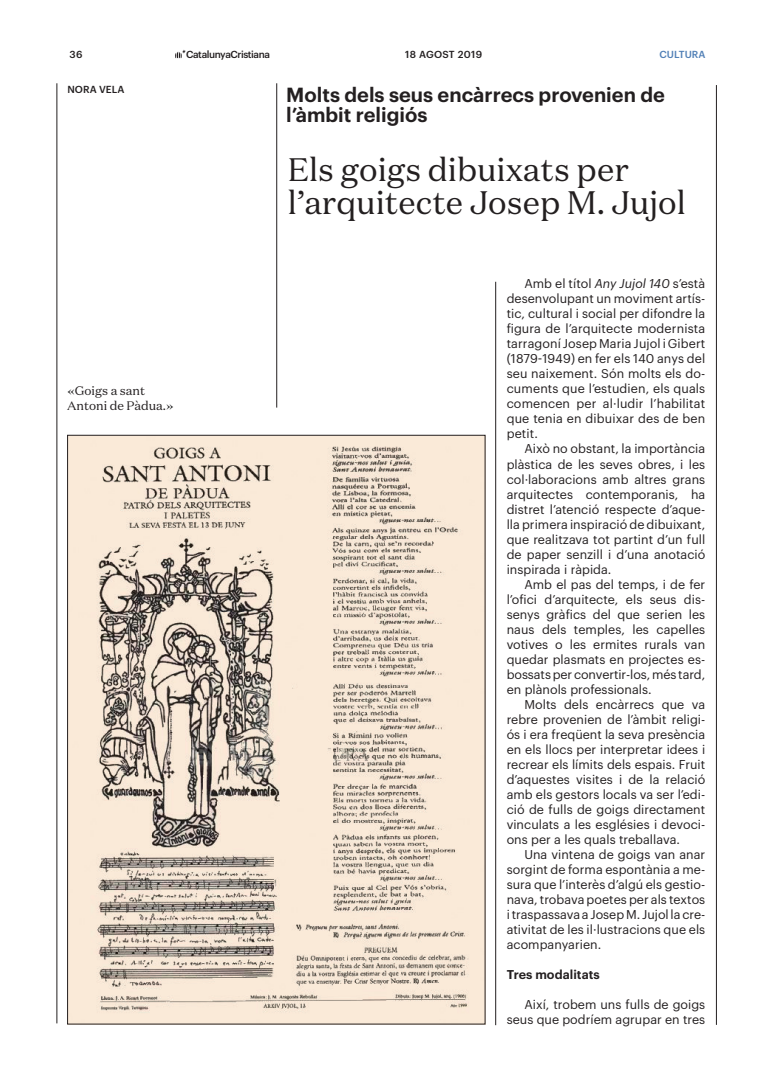
<style>
.page{position:relative;width:773px;height:1081px;background:#fff}
.page>*{position:absolute;margin:0;border:0;box-sizing:border-box;transform-origin:0 0}
.t1{font:32.5px/32.5px "Domaine Text";color:#231f20}
.t2{font:600 20px/20px "Graphik";color:#231f20}
.t3{font:12.5px/15px "Graphik";letter-spacing:.005em;color:#231f20;text-align:justify}
.t4{font:600 12.5px "Graphik";letter-spacing:.005em;color:#231f20}
.t5{font:12.38px/14.6px "Domaine Text";color:#231f20}
.t6{font:500 10px "Graphik";letter-spacing:-.035em;color:#231f20}
.t7{font:500 10px "Graphik";letter-spacing:.03em;color:#231f20}
.t8{font:500 10px "Graphik";letter-spacing:.005em;color:#5180b6}
.s1{color:#111}
.s2{font-style:italic}
</style>
<div class="page">
<svg style="left:175px;top:50px;width:11px;height:8px"></svg>
<hr style="left:57px;top:83px;width:1px;height:940px;background:#231f20">
<hr style="left:716px;top:85px;width:1px;height:940px;background:#231f20">
<hr style="left:495px;top:282px;width:1px;height:743px;background:#231f20">
<hr style="left:276px;top:83px;width:1px;height:324px;background:#231f20">
<img style="left:69px;top:437px;width:414px;height:585px">
<p class="t6" style="left:70px;top:47px;width:14px">36</p>
<p class="t6" style="left:186px;top:47px;width:85px">CatalunyaCristiana</p>
<p class="t7" style="left:405px;top:47px;width:78px">18 AGOST 2019</p>
<p class="t8" style="left:659px;top:47px;width:48px">CULTURA</p>
<h2 class="t2" style="left:286px;top:82px;width:380px">Molts dels seus encàrrecs provenien de l’àmbit religiós</h2>
<h1 class="t1" style="left:288px;top:153px;width:399px">Els goigs dibuixats per l’arquitecte Josep M. Jujol</h1>
<p class="t6" style="left:67px;top:82px;width:59px">NORA VELA</p>
<p class="t5" style="left:67px;top:383px;width:108px"><span class="s1">«</span>Goigs a sant<br>Antoni de Pàdua.<span class="s1">»</span></p>
<p class="t3" style="left:506px;top:275px;width:200px;text-indent:18px">Amb el títol <span class="s2">Any Jujol 140</span> s’està desenvolupant un moviment artís&shy;tic, cultural i social per difondre la figura de l’arquitecte modernista tarragoní Josep Maria Jujol i Gibert (1879-1949) en fer els 140 anys del seu naixement. Són molts els do&shy;cuments que l’estudien, els quals comencen per al·ludir l’habilitat que tenia en dibuixar des de ben petit.</p>
<p class="t3" style="left:506px;top:440px;width:200px;text-indent:18px">Això no obstant, la importància plàstica de les seves obres, i les col·laboracions amb altres grans arquitectes contemporanis, ha distret l’atenció respecte d’aque&shy;lla primera inspiració de dibuixant, que realitzava tot partint d’un full de paper senzill i d’una anotació inspirada i ràpida.</p>
<p class="t3" style="left:506px;top:575px;width:200px;text-indent:18px">Amb el pas del temps, i de fer l’ofici d’arquitecte, els seus dis&shy;senys gràfics del que serien les naus dels temples, les capelles votives o les ermites rurals van quedar plasmats en projectes es&shy;bossats per convertir-los, més tard, en plànols professionals.</p>
<p class="t3" style="left:506px;top:695px;width:200px;text-indent:18px">Molts dels encàrrecs que va rebre provenien de l’àmbit religi&shy;ós i era freqüent la seva presència en els llocs per interpretar idees i recrear els límits dels espais. Fruit d’aquestes visites i de la relació amb els gestors locals va ser l’edi&shy;ció de fulls de goigs directament vinculats a les esglésies i devoci&shy;ons per a les quals treballava.</p>
<p class="t3" style="left:506px;top:845px;width:200px;text-indent:18px">Una vintena de goigs van anar sorgint de forma espontània a me&shy;sura que l’interès d’algú els gestio&shy;nava, trobava poetes per als textos i traspassava a Josep M. Jujol la cre&shy;ativitat de les il·lustracions que els acompanyarien.</p>
<p class="t4" style="left:506px;top:964px;width:95px">Tres modalitats</p>
<p class="t3" style="left:506px;top:995px;width:200px;text-align:right">Així, trobem uns fulls de goigs seus que podríem agrupar en tres</p>
</div>
